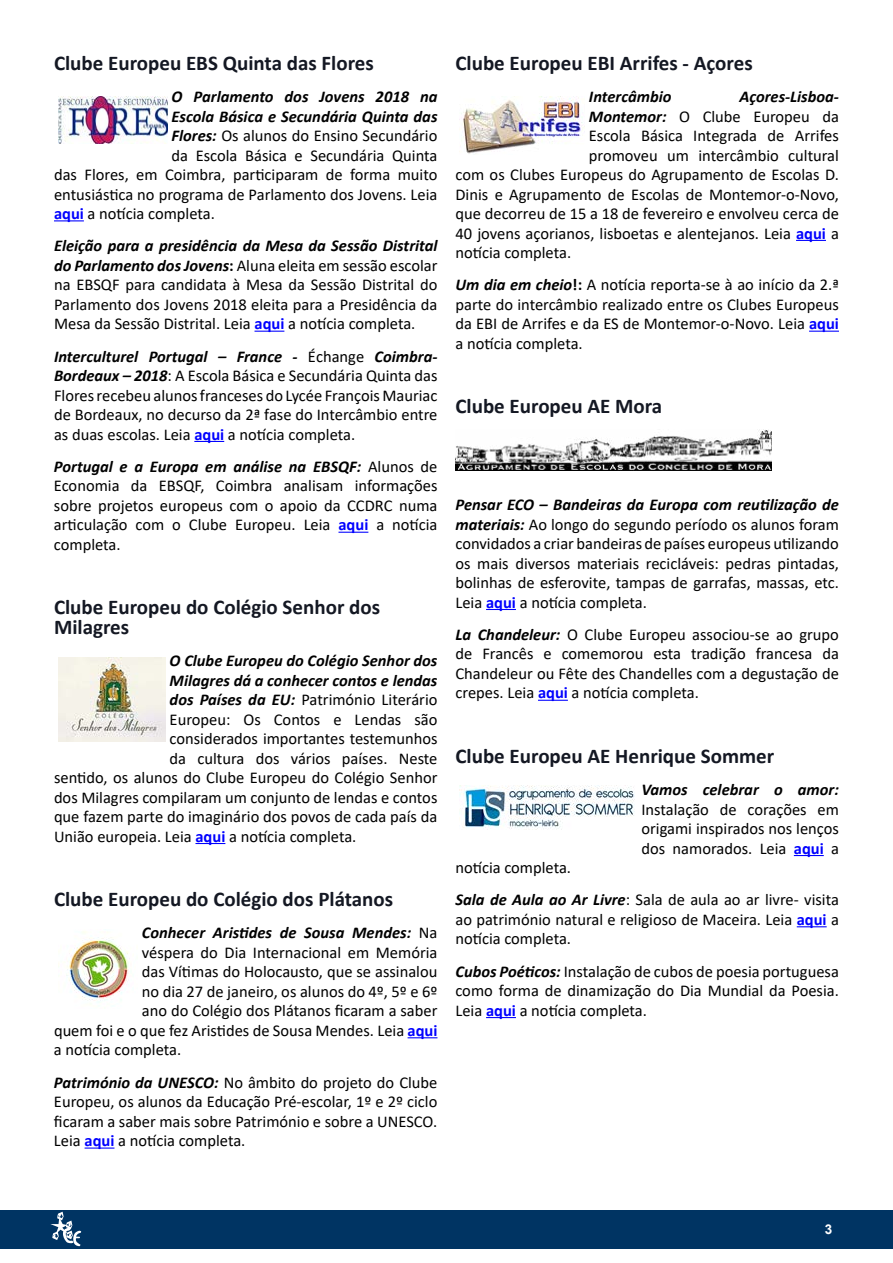
<style>
.page{position:relative;width:893px;height:1263px;background:#fff}
.page>*{position:absolute;margin:0;border:0;box-sizing:border-box;transform-origin:0 0}
.t1{font:700 21px/19.5px "Calibri";color:#141823}
.t2{font:16.5px/19.5px "Calibri";color:#000;text-align:justify}
.t3{font:italic 700 16.5px "Calibri";color:#000}
.t4{font:700 13.5px "Arial";color:#fff}
.s1{font-weight:700;font-style:italic}
.s2{font-weight:700;color:#00f}
.s3{font-weight:700}
.s4{font-weight:400;font-style:normal}
</style>
<div class="page">
<div style="left:0;top:1211px;width:893px;height:38px;background:#003463"></div>
<svg style="left:48px;top:1210px;width:34px;height:37px"></svg>
<hr style="left:54px;top:220px;width:30px;height:1px;background:#00f">
<hr style="left:254px;top:331px;width:30px;height:1px;background:#00f">
<hr style="left:194px;top:441px;width:30px;height:1px;background:#00f">
<hr style="left:338px;top:532px;width:30px;height:1px;background:#00f">
<hr style="left:195px;top:843px;width:30px;height:1px;background:#00f">
<svg style="left:408px;top:1037px;width:29px;height:1px"></svg>
<svg style="left:85px;top:1147px;width:29px;height:1px"></svg>
<img style="left:58px;top:96px;width:109px;height:47px">
<img style="left:58px;top:657px;width:107px;height:85px">
<img style="left:58px;top:931px;width:72px;height:72px">
<hr style="left:796px;top:240px;width:30px;height:1px;background:#00f">
<hr style="left:809px;top:331px;width:30px;height:1px;background:#00f">
<hr style="left:486px;top:609px;width:30px;height:1px;background:#00f">
<hr style="left:538px;top:700px;width:30px;height:1px;background:#00f">
<hr style="left:794px;top:855px;width:30px;height:1px;background:#00f">
<hr style="left:797px;top:926px;width:30px;height:1px;background:#00f">
<hr style="left:486px;top:1017px;width:30px;height:1px;background:#00f">
<img style="left:461px;top:96px;width:124px;height:58px">
<img style="left:455px;top:430px;width:317px;height:41px">
<img style="left:460px;top:785px;width:175px;height:45px">
<p class="t1" style="left:54px;top:53px;width:321px">Clube Europeu EBS Quinta das Flores</p>
<p class="t3" style="left:172px;top:85px;width:267px">O Parlamento dos Jovens 2018 na</p>
<p class="t3" style="left:172px;top:104px;width:267px">Escola Básica e Secundária Quinta das</p>
<p class="t2" style="left:172px;top:125px;width:267px"><span class="s1">Flores:</span> Os alunos do Ensino Secundário</p>
<p class="t2" style="left:172px;top:145px;width:267px">da Escola Básica e Secundária Quinta</p>
<p class="t2" style="left:54px;top:164px;width:385px">das Flores, em Coimbra, participaram de forma muito</p>
<p class="t2" style="left:54px;top:184px;width:385px">entusiástica no programa de Parlamento dos Jovens. Leia</p>
<p class="t2" style="left:54px;top:203px;width:162px"><span class="s2">aqui</span> a notícia completa.</p>
<p class="t2" style="left:54px;top:236px;width:385px"><span class="s1">Eleição para a presidência da Mesa da Sessão Distrital do Parlamento dos Jovens</span><span class="s3">:</span> Aluna eleita em sessão escolar na EBSQF para candidata à Mesa da Sessão Distrital do Parlamento dos Jovens 2018 eleita para a Presidência da Mesa da Sessão Distrital. Leia <span class="s2">aqui</span> a notícia completa.</p>
<p class="t2" style="left:54px;top:346px;width:385px"><span class="s1">Interculturel Portugal – France -</span> Échange <span class="s1">Coimbra-Bordeaux – 2018</span>: A Escola Básica e Secundária Quinta das Flores recebeu alunos franceses do Lycée François Mauriac de Bordeaux, no decurso da 2ª fase do Intercâmbio entre as duas escolas. Leia <span class="s2">aqui</span> a notícia completa.</p>
<p class="t2" style="left:54px;top:456px;width:385px"><span class="s1">Portugal e a Europa em análise na EBSQF:</span> Alunos de Economia da EBSQF, Coimbra analisam informações sobre projetos europeus com o apoio da CCDRC numa articulação com o Clube Europeu. Leia <span class="s2">aqui</span> a notícia completa.</p>
<p class="t1" style="left:54px;top:597px;width:328px">Clube Europeu do Colégio Senhor dos<br>Milagres</p>
<p class="t3" style="left:170px;top:649px;width:269px">O Clube Europeu do Colégio Senhor dos</p>
<p class="t3" style="left:170px;top:668px;width:269px">Milagres dá a conhecer contos e lendas</p>
<p class="t2" style="left:170px;top:689px;width:269px"><span class="s1">dos Países da EU:</span> Património Literário</p>
<p class="t2" style="left:170px;top:709px;width:269px">Europeu: Os Contos e Lendas são</p>
<p class="t2" style="left:170px;top:728px;width:269px">considerados importantes testemunhos</p>
<p class="t2" style="left:170px;top:748px;width:269px">da cultura dos vários países. Neste</p>
<p class="t2" style="left:54px;top:767px;width:385px">sentido, os alunos do Clube Europeu do Colégio Senhor</p>
<p class="t2" style="left:54px;top:787px;width:385px">dos Milagres compilaram um conjunto de lendas e contos</p>
<p class="t2" style="left:54px;top:806px;width:385px">que fazem parte do imaginário dos povos de cada país da</p>
<p class="t2" style="left:54px;top:826px;width:304px">União europeia. Leia <span class="s2">aqui</span> a notícia completa.</p>
<p class="t1" style="left:54px;top:889px;width:341px">Clube Europeu do Colégio dos Plátanos</p>
<p class="t3" style="left:142px;top:921px;width:297px">Conhecer Aristides de Sousa Mendes: <span class="s4">Na</span></p>
<p class="t2" style="left:142px;top:942px;width:297px">véspera do Dia Internacional em Memória</p>
<p class="t2" style="left:142px;top:962px;width:297px">das Vítimas do Holocausto, que se assinalou</p>
<p class="t2" style="left:142px;top:981px;width:297px">no dia 27 de janeiro, os alunos do 4º, 5º e 6º</p>
<p class="t2" style="left:142px;top:1001px;width:297px">ano do Colégio dos Plátanos ficaram a saber</p>
<p class="t2" style="left:54px;top:1020px;width:385px">quem foi e o que fez Aristides de Sousa Mendes. Leia <span class="s2">aqui</span></p>
<p class="t2" style="left:54px;top:1040px;width:129px">a notícia completa.</p>
<p class="t2" style="left:54px;top:1072px;width:385px"><span class="s1">Património da UNESCO:</span> No âmbito do projeto do Clube Europeu, os alunos da Educação Pré-escolar, 1º e 2º ciclo ficaram a saber mais sobre Património e sobre a UNESCO.<br>Leia <span class="s2">aqui</span> a notícia completa.</p>
<p class="t1" style="left:455px;top:53px;width:299px">Clube Europeu EBI Arrifes - Açores</p>
<p class="t3" style="left:589px;top:85px;width:84px">Intercâmbio</p>
<p class="t3" style="left:739px;top:85px;width:101px">Açores-Lisboa-</p>
<p class="t2" style="left:589px;top:106px;width:252px"><span class="s1">Montemor:</span> O Clube Europeu da</p>
<p class="t2" style="left:589px;top:125px;width:252px">Escola Básica Integrada de Arrifes</p>
<p class="t2" style="left:589px;top:145px;width:252px">promoveu um intercâmbio cultural</p>
<p class="t2" style="left:455px;top:164px;width:385px">com os Clubes Europeus do Agrupamento de Escolas D.</p>
<p class="t2" style="left:455px;top:184px;width:385px">Dinis e Agrupamento de Escolas de Montemor-o-Novo,</p>
<p class="t2" style="left:455px;top:203px;width:385px">que decorreu de 15 a 18 de fevereiro e envolveu cerca de</p>
<p class="t2" style="left:455px;top:223px;width:385px">40 jovens açorianos, lisboetas e alentejanos. Leia <span class="s2">aqui</span> a</p>
<p class="t2" style="left:455px;top:242px;width:117px">notícia completa.</p>
<p class="t2" style="left:455px;top:275px;width:385px"><span class="s1">Um dia em cheio</span><span class="s3">!:</span> A notícia reporta-se à ao início da 2.ª parte do intercâmbio realizado entre os Clubes Europeus da EBI de Arrifes e da ES de Montemor-o-Novo. Leia <span class="s2">aqui </span>a notícia completa.</p>
<p class="t1" style="left:455px;top:396px;width:208px">Clube Europeu AE Mora</p>
<p class="t2" style="left:455px;top:494px;width:385px"><span class="s1">Pensar ECO – Bandeiras da Europa com reutilização de materiais:</span> Ao longo do segundo período os alunos foram convidados a criar bandeiras de países europeus utilizando os mais diversos materiais recicláveis: pedras pintadas, bolinhas de esferovite, tampas de garrafas, massas, etc.<br>Leia <span class="s2">aqui</span> a notícia completa.</p>
<p class="t2" style="left:455px;top:624px;width:385px"><span class="s1">La Chandeleur:</span> O Clube Europeu associou-se ao grupo de Francês e comemorou esta tradição francesa da Chandeleur ou Fête des Chandelles com a degustação de crepes. Leia <span class="s2">aqui</span> a notícia completa.</p>
<p class="t1" style="left:455px;top:746px;width:320px">Clube Europeu AE Henrique Sommer</p>
<p class="t3" style="left:641px;top:778px;width:199px">Vamos celebrar o amor:</p>
<p class="t2" style="left:641px;top:799px;width:199px">Instalação de corações em origami inspirados nos lenços dos namorados. Leia <span class="s2">aqui</span> a</p>
<p class="t2" style="left:455px;top:851px;width:385px;line-height:32.2px">notícia completa.<br><span class="s1">Sala de Aula ao Ar Livre</span>: Sala de aula ao ar livre- visita</p>
<p class="t2" style="left:455px;top:909px;width:385px">ao património natural e religioso de Maceira. Leia <span class="s2">aqui</span> a notícia completa.</p>
<p class="t2" style="left:455px;top:961px;width:385px"><span class="s1">Cubos Poéticos:</span> Instalação de cubos de poesia portuguesa como forma de dinamização do Dia Mundial da Poesia.<br>Leia <span class="s2">aqui</span> a notícia completa.</p>
<p class="t4" style="left:825px;top:1219px;width:9px">3</p>
</div>
